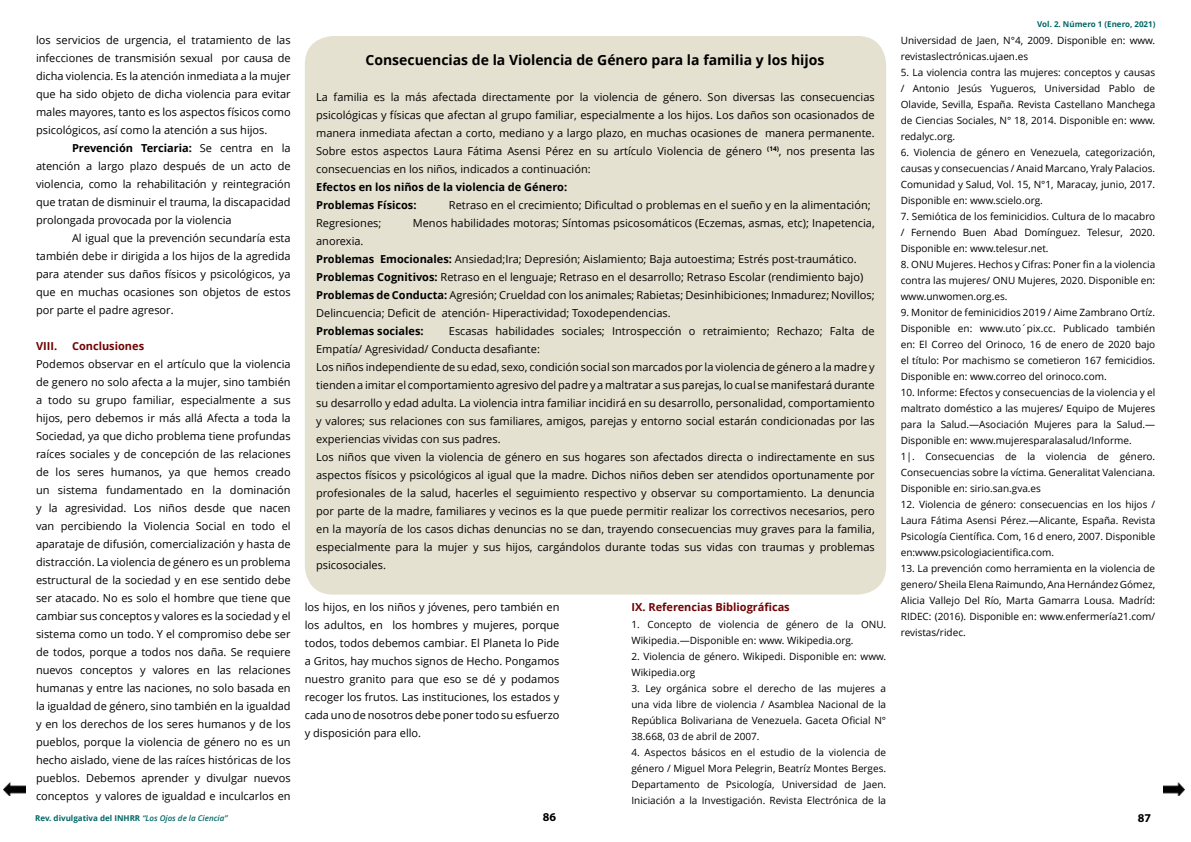
<style>
.page{position:relative;width:1191px;height:842px;background:#fff}
.page>*{position:absolute;margin:0;border:0;box-sizing:border-box;transform-origin:0 0}
.t1{font:700 14px "Open Sans";color:#000}
.t2{font:700 12px "Myriad Pro";color:#000}
.t3{font:11px/18px "Open Sans";color:#000;text-align:justify}
.t4{font:700 11px/18px "Open Sans";color:#000}
.t5{font:700 11px "Open Sans";color:#700404}
.t6{font:10px/16px "Open Sans";color:#000;text-align:justify}
.t7{font:700 8px "Open Sans";color:#066}
.s1{font-weight:700}
.s2{font-weight:600;font-style:italic}
</style>
<div class="page">
<div style="left:305px;top:36px;width:581px;height:559px;background:#e5e1d1;border-radius:28px"></div>
<img style="left:1163px;top:782px;width:21px;height:14px">
<img style="left:4px;top:782px;width:21px;height:14px">
<p class="t3" style="left:36px;top:33px;width:256px">los servicios de urgencia, el tratamiento de las infecciones de transmisión sexual por causa de dicha violencia. Es la atención inmediata a la mujer que ha sido objeto de dicha violencia para evitar males mayores, tanto es los aspectos físicos como psicológicos, así como la atención a sus hijos.</p>
<p class="t3" style="left:36px;top:141px;width:256px;text-indent:36px"><span class="s1">Prevención Terciaria:</span> Se centra en la atención a largo plazo después de un acto de violencia, como la rehabilitación y reintegración que tratan de disminuir el trauma, la discapacidad prolongada provocada por la violencia</p>
<p class="t3" style="left:36px;top:229px;width:256px;text-indent:36px">Al igual que la prevención secundaría esta también debe ir dirigida a los hijos de la agredida para atender sus daños físicos y psicológicos, ya que en muchas ocasiones son objetos de estos por parte el padre agresor.</p>
<p class="t5" style="left:36px;top:342px;width:23px">VIII.</p>
<p class="t5" style="left:72px;top:342px;width:74px">Conclusiones</p>
<p class="t3" style="left:36px;top:355px;width:256px">Podemos observar en el artículo que la violencia de genero no solo afecta a la mujer, sino también a todo su grupo familiar, especialmente a sus hijos, pero debemos ir más allá Afecta a toda la Sociedad, ya que dicho problema tiene profundas raíces sociales y de concepción de las relaciones de los seres humanos, ya que hemos creado un sistema fundamentado en la dominación y la agresividad. Los niños desde que nacen van percibiendo la Violencia Social en todo el aparataje de difusión, comercialización y hasta de distracción. La violencia de género es un problema estructural de la sociedad y en ese sentido debe ser atacado. No es solo el hombre que tiene que cambiar sus conceptos y valores es la sociedad y el sistema como un todo. Y el compromiso debe ser de todos, porque a todos nos daña. Se requiere nuevos conceptos y valores en las relaciones humanas y entre las naciones, no solo basada en la igualdad de género, sino también en la igualdad y en los derechos de los seres humanos y de los pueblos, porque la violencia de género no es un hecho aislado, viene de las raíces históricas de los pueblos. Debemos aprender y divulgar nuevos conceptos y valores de igualdad e inculcarlos en</p>
<p class="t7" style="left:35px;top:814px;width:194px">Rev. divulgativa del INHRR <span class="s2">“Los Ojos de la Ciencia”</span></p>
<p class="t1" style="left:365px;top:54px;width:460px">Consecuencias de la Violencia de Género para la familia y los hijos</p>
<p class="t3" style="left:316px;top:87px;width:560px">La familia es la más afectada directamente por la violencia de género. Son diversas las consecuencias psicológicas y físicas que afectan al grupo familiar, especialmente a los hijos. Los daños son ocasionados de manera inmediata afectan a corto, mediano y a largo plazo, en muchas ocasiones de manera permanente.<br>Sobre estos aspectos Laura Fátima Asensi Pérez en su artículo Violencia de género <sup>(14)</sup>, nos presenta las consecuencias en los niños, indicados a continuación:</p>
<p class="t4" style="left:316px;top:179px;width:252px">Efectos en los niños de la violencia de Género:<br>Problemas Físicos:</p>
<p class="t3" style="left:449px;top:195px;width:423px">Retraso en el crecimiento; Dificultad o problemas en el sueño y en la alimentación;</p>
<p class="t3" style="left:316px;top:213px;width:67px">Regresiones;</p>
<p class="t3" style="left:413px;top:213px;width:463px">Menos habilidades motoras; Síntomas psicosomáticos (Eczemas, asmas, etc); Inapetencia,</p>
<p class="t3" style="left:316px;top:233px;width:560px;text-align:left">anorexia.<br><span class="s1">Problemas Emocionales:</span> Ansiedad;Ira; Depresión; Aislamiento; Baja autoestima; Estrés post-traumático.<br><span class="s1">Problemas Cognitivos:</span> Retraso en el lenguaje; Retraso en el desarrollo; Retraso Escolar (rendimiento bajo)<br><span class="s1">Problemas de Conducta:</span> Agresión; Crueldad con los animales; Rabietas; Desinhibiciones; Inmadurez; Novillos; Delincuencia; Deficit de atención- Hiperactividad; Toxodependencias.</p>
<p class="t4" style="left:316px;top:323px;width:109px">Problemas sociales:</p>
<p class="t3" style="left:316px;top:321px;width:560px;text-align:left;text-indent:133px">Escasas habilidades sociales; Introspección o retraimiento; Rechazo; Falta de Empatía/ Agresividad/ Conducta desafiante:<br>Los niños independiente de su edad, sexo, condición social son marcados por la violencia de género a la madre y tienden a imitar el comportamiento agresivo del padre y a maltratar a sus parejas, lo cual se manifestará durante su desarrollo y edad adulta. La violencia intra familiar incidirá en su desarrollo, personalidad, comportamiento y valores; sus relaciones con sus familiares, amigos, parejas y entorno social estarán condicionadas por las experiencias vividas con sus padres.<br>Los niños que viven la violencia de género en sus hogares son afectados directa o indirectamente en sus aspectos físicos y psicológicos al igual que la madre. Dichos niños deben ser atendidos oportunamente por profesionales de la salud, hacerles el seguimiento respectivo y observar su comportamiento. La denuncia por parte de la madre, familiares y vecinos es la que puede permitir realizar los correctivos necesarios, pero en la mayoría de los casos dichas denuncias no se dan, trayendo consecuencias muy graves para la familia, especialmente para la mujer y sus hijos, cargándolos durante todas sus vidas con traumas y problemas psicosociales.</p>
<p class="t3" style="left:305px;top:598px;width:256px">los hijos, en los niños y jóvenes, pero también en los adultos, en los hombres y mujeres, porque todos, todos debemos cambiar. El Planeta lo Pide a Gritos, hay muchos signos de Hecho. Pongamos nuestro granito para que eso se dé y podamos recoger los frutos. Las instituciones, los estados y cada uno de nosotros debe poner todo su esfuerzo y disposición para ello.</p>
<p class="t5" style="left:631px;top:600px;width:160px">IX. Referencias Bibliográficas</p>
<p class="t6" style="left:631px;top:616px;width:256px">1. Concepto de violencia de género de la ONU.<br>Wikipedia.—Disponible en: www. Wikipedia.org.</p>
<p class="t6" style="left:631px;top:648px;width:256px">2. Violencia de género. Wikipedi. Disponible en: www.<br>Wikipedia.org</p>
<p class="t6" style="left:631px;top:680px;width:256px">3. Ley orgánica sobre el derecho de las mujeres a una vida libre de violencia / Asamblea Nacional de la República Bolivariana de Venezuela. Gaceta Oficial N° 38.668, 03 de abril de 2007.</p>
<p class="t6" style="left:631px;top:744px;width:256px">4. Aspectos básicos en el estudio de la violencia de género / Miguel Mora Pelegrin, Beatríz Montes Berges.<br>Departamento de Psicología, Universidad de Jaen.<br>Iniciación a la Investigación. Revista Electrónica de la</p>
<p class="t7" style="left:1037px;top:21px;width:120px">Vol. 2. Número 1 (Enero, 2021)</p>
<p class="t6" style="left:900px;top:32px;width:256px">Universidad de Jaen, N°4, 2009. Disponible en: www. revistaslectrónicas.ujaen.es</p>
<p class="t6" style="left:900px;top:64px;width:256px">5. La violencia contra las mujeres: conceptos y causas / Antonio Jesús Yugueros, Universidad Pablo de Olavide, Sevilla, España. Revista Castellano Manchega de Ciencias Sociales, N° 18, 2014. Disponible en: www. redalyc.org.</p>
<p class="t6" style="left:900px;top:145px;width:256px">6. Violencia de género en Venezuela, categorización, causas y consecuencias / Anaid Marcano, Yraly Palacios.<br>Comunidad y Salud, Vol. 15, N°1, Maracay, junio, 2017.<br>Disponible en: www.scielo.org.</p>
<p class="t6" style="left:900px;top:208px;width:256px">7. Semiótica de los feminicidios. Cultura de lo macabro / Fernendo Buen Abad Domínguez. Telesur, 2020.<br>Disponible en: www.telesur.net.</p>
<p class="t6" style="left:900px;top:256px;width:256px">8. ONU Mujeres. Hechos y Cifras: Poner fin a la violencia contra las mujeres/ ONU Mujeres, 2020. Disponible en: www.unwomen.org.es.</p>
<p class="t6" style="left:900px;top:304px;width:256px">9. Monitor de feminicidios 2019 / Aime Zambrano Ortíz.<br>Disponible en: www.uto´pix.cc. Publicado también en: El Correo del Orinoco, 16 de enero de 2020 bajo el título: Por machismo se cometieron 167 femicidios.<br>Disponible en: www.correo del orinoco.com.</p>
<p class="t6" style="left:900px;top:384px;width:256px;text-align:left">10. Informe: Efectos y consecuencias de la violencia y el maltrato doméstico a las mujeres/ Equipo de Mujeres para la Salud.—Asociación Mujeres para la Salud.— Disponible en: www.mujeresparalasalud/Informe.<br>1|. Consecuencias de la violencia de género.<br>Consecuencias sobre la víctima. Generalitat Valenciana.<br>Disponible en: sirio.san.gva.es</p>
<p class="t6" style="left:900px;top:496px;width:256px">12. Violencia de género: consecuencias en los hijos / Laura Fátima Asensi Pérez.—Alicante, España. Revista Psicología Científica. Com, 16 d enero, 2007. Disponible en:www.psicologiacientifica.com.</p>
<p class="t6" style="left:900px;top:560px;width:256px">13. La prevención como herramienta en la violencia de genero/ Sheila Elena Raimundo, Ana Hernández Gómez, Alicia Vallejo Del Río, Marta Gamarra Lousa. Madríd:<br>RIDEC: (2016). Disponible en: www.enfermería21.com/ revistas/ridec.</p>
<p class="t2" style="left:543px;top:810px;width:15px">86</p>
<p class="t2" style="left:1137px;top:811px;width:15px">87</p>
</div>
